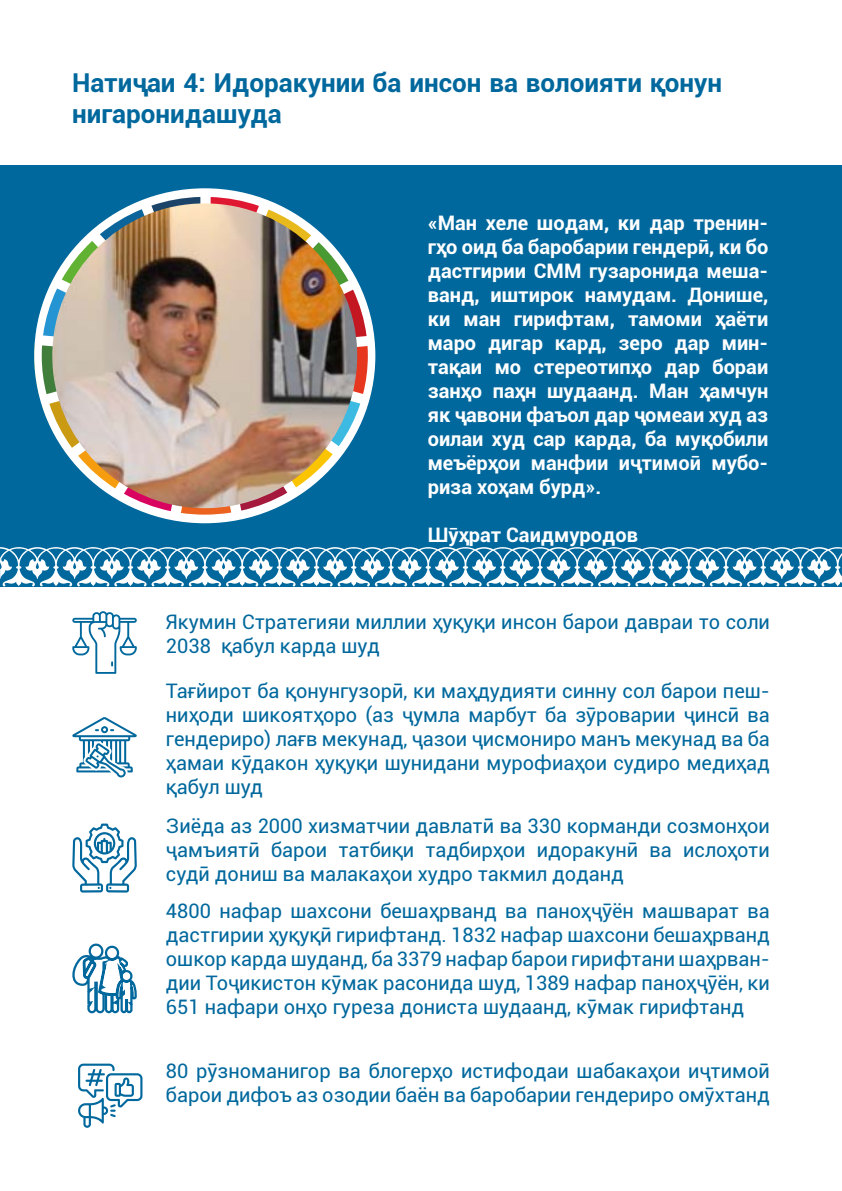
<style>
.page{position:relative;width:842px;height:1191px;background:#fff}
.page>*{position:absolute;margin:0;border:0;box-sizing:border-box;transform-origin:0 0}
.t1{font:700 26px/31.2px "Roboto";color:#00689d}
.t2{font:20px/24px "Roboto";color:#00689d;text-align:justify}
.t3{font:700 20px/24px "Roboto";color:#fff;text-align:justify}
</style>
<div class="page">
<div style="left:0;top:120px;width:841px;height:466px;background:#00689d"></div>
<div style="left:0;top:0;width:841px;height:164px;background:#fff"></div>
<svg style="left:34px;top:190px;width:341px;height:332px"></svg>
<svg style="left:72px;top:611px;width:65px;height:63px"></svg>
<svg style="left:72px;top:717px;width:65px;height:60px"></svg>
<svg style="left:72px;top:823px;width:70px;height:304px"></svg>
<img style="left:52px;top:203px;width:305px;height:305px;border-radius:152px">
<svg style="left:0;top:547px;width:841px;height:39px"></svg>
<h1 class="t1" style="left:72px;top:66px;width:651px">Натиҷаи 4: Идоракунии ба инсон ва волоияти қонун нигаронидашуда</h1>
<p class="t3" style="left:427px;top:210px;width:342px">«Ман хеле шодам, ки дар тренин&shy;гҳо оид ба баробарии гендерӣ, ки бо дастгирии СММ гузаронида меша&shy;ванд, иштирок намудам. Донише, ки ман гирифтам, тамоми ҳаёти маро дигар кард, зеро дар мин&shy;тақаи мо стереотипҳо дар бораи занҳо паҳн шудаанд. Ман ҳамчун як ҷавони фаъол дар ҷомеаи худ аз оилаи худ сар карда, ба муқобили меъёрҳои манфии иҷтимоӣ мубо&shy;риза хоҳам бурд».</p>
<p class="t3" style="left:427px;top:522px;width:212px">Шӯҳрат Саидмуродов</p>
<p class="t2" style="left:166px;top:609px;width:605px">Якумин Стратегияи миллии ҳуқуқи инсон барои давраи то соли<br>2038 қабул карда шуд</p>
<p class="t2" style="left:166px;top:678px;width:605px">Тағйирот ба қонунгузорӣ, ки маҳдудияти синну сол барои пеш&shy;ниҳоди шикоятҳоро (аз ҷумла марбут ба зӯроварии ҷинсӣ ва гендериро) лағв мекунад, ҷазои ҷисмониро манъ мекунад ва ба ҳамаи кӯдакон ҳуқуқи шунидани мурофиаҳои судиро медиҳад қабул шуд</p>
<p class="t2" style="left:166px;top:813px;width:605px">Зиёда аз 2000 хизматчии давлатӣ ва 330 корманди созмонҳои ҷамъиятӣ барои татбиқи тадбирҳои идоракунӣ ва ислоҳоти судӣ дониш ва малакаҳои худро такмил доданд</p>
<p class="t2" style="left:166px;top:898px;width:605px">4800 нафар шахсони бешаҳрванд ва паноҳҷӯён машварат ва дастгирии ҳуқуқӣ гирифтанд. 1832 нафар шахсони бешаҳрванд ошкор карда шуданд, ба 3379 нафар барои гирифтани шаҳрван&shy;дии Тоҷикистон кӯмак расонида шуд, 1389 нафар паноҳҷӯён, ки 651 нафари онҳо гуреза дониста шудаанд, кӯмак гирифтанд</p>
<p class="t2" style="left:166px;top:1058px;width:605px">80 рӯзноманигор ва блогерҳо истифодаи шабакаҳои иҷтимоӣ барои дифоъ аз озодии баён ва баробарии гендериро омӯхтанд</p>
</div>
